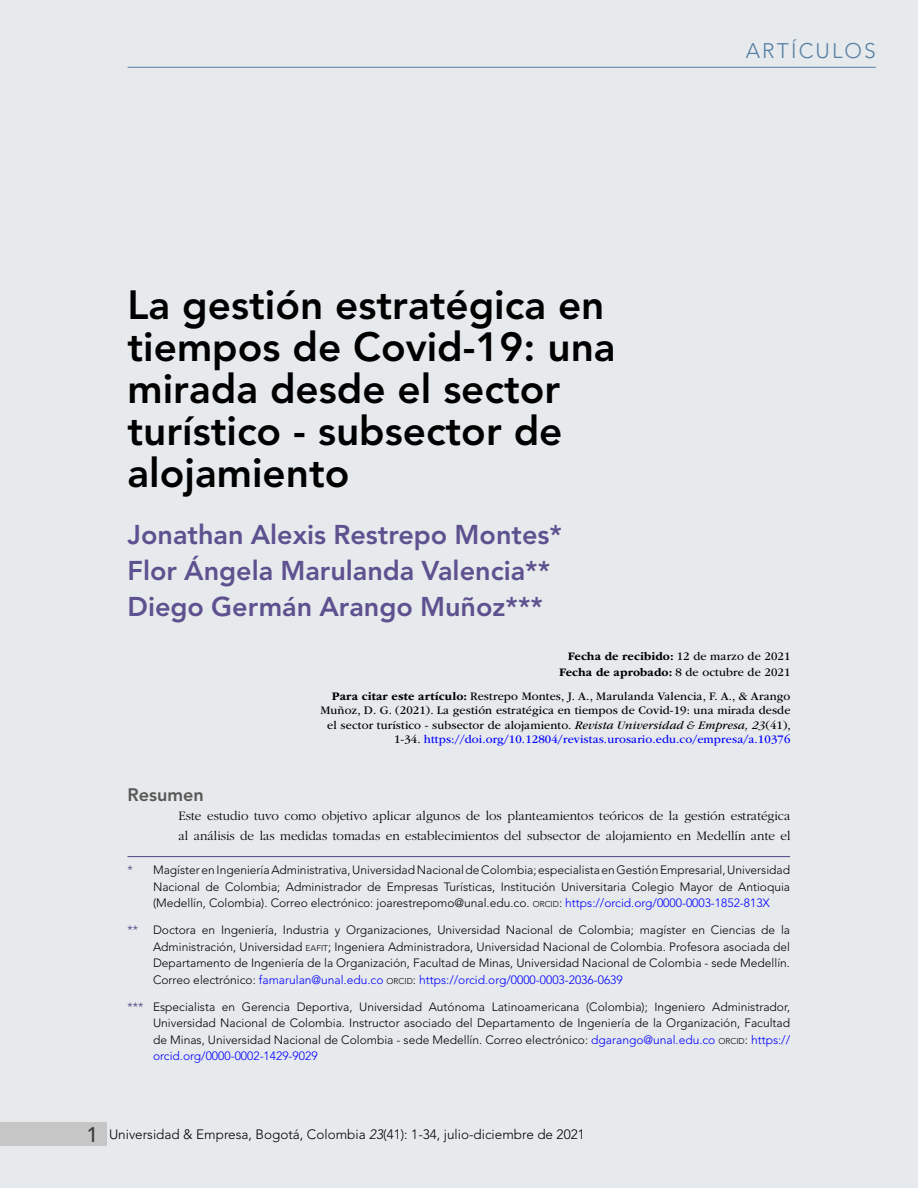
<style>
.page{position:relative;width:918px;height:1188px;background:#e7eaec}
.page>*{position:absolute;margin:0;border:0;box-sizing:border-box;transform-origin:0 0}
.T-0{font:800 40.5px/42px "Avenir LT Std";color:#000}
.AUTORES-art{font:800 27px "Avenir LT Std";color:#5e518f}
.t1{font:300 21px "Avenir LT Std";letter-spacing:.1em;color:#587fa4}
.RESUMEN-titulos{font:800 18px "Avenir LT Std";color:#575756}
.TXT-resumen{font:300 13.5px/19.5px "ITC Garamond Std";color:#000}
.t2{font:300 13.5px "Avenir LT Std";color:#000}
.PIE-PAGINA-inicial{font:300 12px/16.5px "Avenir LT Std";color:#000;text-align:justify}
.CITACION{font:12px/14.4px "ITC Garamond Std";letter-spacing:.01em;color:#000;text-align:right}
.RECIBIDO{font:700 12px "ITC Garamond Std";letter-spacing:.01em;color:#000}
.s1{font-weight:400}
.s2{font-weight:700}
.s3{font-style:italic}
.s4{color:#00f}
.s5{font-weight:400;color:#5e518f}
.s6{font-size:8.4px}
.s7{font-weight:500;font-size:21px;color:#3c3c3b}
</style>
<div class="page">
<hr style="left:128px;top:67px;width:748px;height:1px;background:#587fa4">
<div style="left:0;top:1122px;width:106px;height:23px;background:#c6c6c6"></div>
<hr style="left:128px;top:856px;width:662px;height:1px;background:#5e518f">
<h3 class="t1" style="left:746px;top:39px;width:132px">ARTÍCULOS</h3>
<p class="T-0" style="left:128px;top:284px;width:490px">La gestión estratégica en tiempos de Covid-19: una mirada desde el sector turístico - subsector de alojamiento</p>
<p class="AUTORES-art" style="left:128px;top:518px;width:436px">Jonathan Alexis Restrepo Montes*</p>
<p class="AUTORES-art" style="left:128px;top:554px;width:424px">Flor Ángela Marulanda Valencia**</p>
<p class="AUTORES-art" style="left:128px;top:590px;width:417px">Diego Germán Arango Muñoz***</p>
<p class="RECIBIDO" style="left:568px;top:650px;width:224px">Fecha de recibido: <span class="s1">12 de marzo de 2021</span></p>
<p class="RECIBIDO" style="left:559px;top:666px;width:233px">Fecha de aprobado: <span class="s1">8 de octubre de 2021</span></p>
<p class="CITACION" style="left:320px;top:689px;width:472px"><span class="s2">Para citar este artículo:</span> Restrepo Montes, J. A., Marulanda Valencia, F. A., &amp; Arango Muñoz, D. G. (2021). La gestión estratégica en tiempos de Covid-19: una mirada desde el sector turístico - subsector de alojamiento. <span class="s3">Revista Universidad &amp; Empresa, 23</span>(41), 1-34. <span class="s4">https://doi.org/10.12804/revistas.urosario.edu.co/empresa/a.10376</span></p>
<p class="RESUMEN-titulos" style="left:128px;top:784px;width:78px">Resumen</p>
<p class="TXT-resumen" style="left:179px;top:806px;width:613px">Este estudio tuvo como objetivo aplicar algunos de los planteamientos teóricos de la gestión estratégica al análisis de las medidas tomadas en establecimientos del subsector de alojamiento en Medellín ante el</p>
<p class="PIE-PAGINA-inicial" style="left:153px;top:862px;width:639px;text-indent:-26px"><span class="s5">*</span> Magíster en Ingeniería Administrativa, Universidad Nacional de Colombia; especialista en Gestión Empresarial, Universidad Nacional de Colombia; Administrador de Empresas Turísticas, Institución Universitaria Colegio Mayor de Antioquia (Medellín, Colombia). Correo electrónico: joarestrepomo@unal.edu.co. <span class="s6">ORCID</span>: <span class="s4">https://orcid.org/0000-0003-1852-813X</span></p>
<p class="PIE-PAGINA-inicial" style="left:153px;top:922px;width:639px;text-indent:-26px"><span class="s5">**</span> Doctora en Ingeniería, Industria y Organizaciones, Universidad Nacional de Colombia; magíster en Ciencias de la Administración, Universidad <span class="s6">EAFIT</span>; Ingeniera Administradora, Universidad Nacional de Colombia. Profesora asociada del Departamento de Ingeniería de la Organización, Facultad de Minas, Universidad Nacional de Colombia - sede Medellín.<br>Correo electrónico: <span class="s4">famarulan@unal.edu.co</span> <span class="s6">ORCID</span>: <span class="s4">https://orcid.org/0000-0003-2036-0639</span></p>
<p class="PIE-PAGINA-inicial" style="left:153px;top:999px;width:639px;text-indent:-26px"><span class="s5">***</span> Especialista en Gerencia Deportiva, Universidad Autónoma Latinoamericana (Colombia); Ingeniero Administrador, Universidad Nacional de Colombia. Instructor asociado del Departamento de Ingeniería de la Organización, Facultad de Minas, Universidad Nacional de Colombia - sede Medellín. Correo electrónico: <span class="s4">dgarango@unal.edu.co</span> <span class="s6">ORCID</span>: <span class="s4">https:// orcid.org/0000-0002-1429-9029</span></p>
<p class="t2" style="left:87px;top:1126px;width:500px"><span class="s7">1</span> Universidad &amp; Empresa, Bogotá, Colombia <span class="s3">23</span>(41): 1-34, julio-diciembre de 2021</p>
</div>
